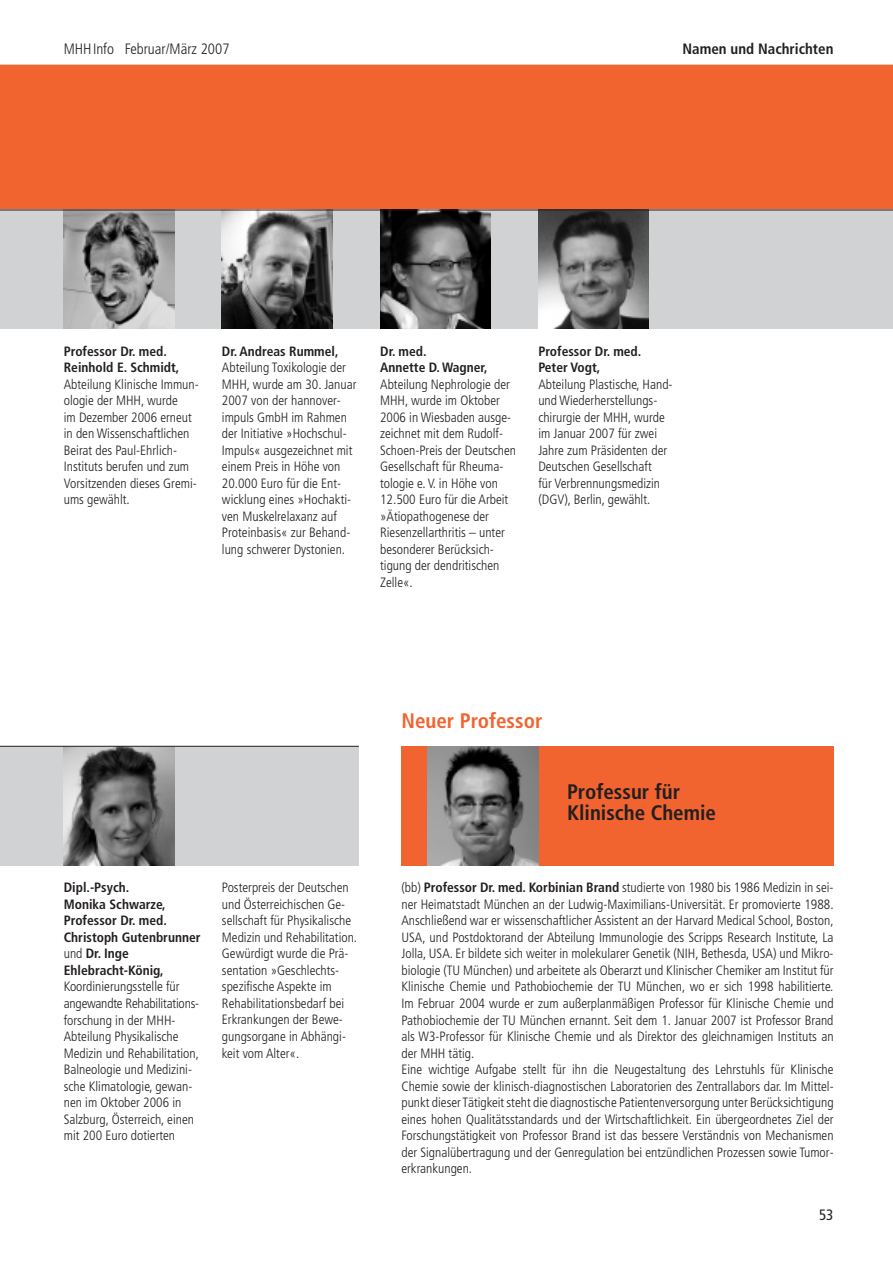
<style>
.page{position:relative;width:893px;height:1263px;background:#fff}
.page>*{position:absolute;margin:0;border:0;box-sizing:border-box;transform-origin:0 0}
.t1{font:700 condensed 21px/21.3px "Frutiger LT Std";color:#231f20}
.t2{font:700 condensed 21px "Frutiger LT Std";color:#f2642f}
.t3{font:300 condensed 15px "Frutiger LT Std";color:#231f20}
.t4{font:700 condensed 15px "Frutiger LT Std";color:#231f20}
.t5{font:condensed 15px "Frutiger";color:#231f20}
.t6{font:300 condensed 13.5px/16.5px "Frutiger LT Std";color:#231f20}
.t7{font:700 condensed 13.5px/16.5px "Frutiger LT Std";color:#231f20}
.s1{font-weight:300}
.s2{font-weight:700}
</style>
<div class="page">
<div style="left:0;top:65px;width:892px;height:264px;background:#f2642f"></div>
<div style="left:0;top:210px;width:892px;height:119px;background:#d1d2d4"></div>
<img style="left:64px;top:211px;width:110px;height:118px">
<img style="left:222px;top:211px;width:111px;height:118px">
<img style="left:380px;top:211px;width:111px;height:118px">
<img style="left:538px;top:211px;width:111px;height:118px">
<div style="left:0;top:746px;width:359px;height:119px;background:#d1d2d4"></div>
<img style="left:64px;top:747px;width:110px;height:118px">
<hr style="left:0;top:210px;width:892px;height:1px;background:#231f20">
<hr style="left:0;top:746px;width:359px;height:1px;background:#231f20">
<div style="left:401px;top:746px;width:432px;height:119px;background:#f2642f"></div>
<img style="left:428px;top:746px;width:110px;height:119px">
<p class="t3" style="left:64px;top:43px;width:167px">MHHInfo Februar/März 2007</p>
<p class="t4" style="left:683px;top:43px;width:152px">Namen und Nachrichten</p>
<p class="t7" style="left:64px;top:344px;width:117px">Professor Dr. med.<br>Reinhold E. Schmidt,</p>
<p class="t6" style="left:64px;top:377px;width:137px">Abteilung Klinische Immun&shy;ologie der MHH, wurde<br>im Dezember 2006 erneut in den Wissenschaftlichen<br>Beirat des Paul-Ehrlich-<br>Instituts berufen und zum<br>Vorsitzenden dieses Gremi&shy;ums gewählt.</p>
<p class="t7" style="left:222px;top:344px;width:118px">Dr. Andreas Rummel,</p>
<p class="t6" style="left:222px;top:361px;width:136px">Abteilung Toxikologie der<br>MHH, wurde am 30. Januar<br>2007 von der hannover&shy;impuls GmbH im Rahmen der Initiative »Hochschul-<br>Impuls« ausgezeichnet mit einem Preis in Höhe von<br>20.000 Euro für die Ent&shy;wicklung eines »Hochakti&shy;ven Muskelrelaxanz auf<br>Proteinbasis« zur Behand&shy;lung schwerer Dystonien.</p>
<p class="t7" style="left:380px;top:344px;width:109px">Dr. med.<br>Annette D. Wagner,</p>
<p class="t6" style="left:380px;top:377px;width:137px">Abteilung Nephrologie der<br>MHH, wurde im Oktober<br>2006 in Wiesbaden ausge&shy;zeichnet mit dem Rudolf-<br>Schoen-Preis der Deutschen<br>Gesellschaft für Rheuma&shy;tologie e. V. in Höhe von<br>12.500 Euro für die Arbeit »Ätiopathogenese der<br>Riesenzellarthritis – unter besonderer Berücksich&shy;tigung der dendritischen<br>Zelle«.</p>
<p class="t7" style="left:538px;top:344px;width:105px">Professor Dr. med.<br>Peter Vogt,</p>
<p class="t6" style="left:538px;top:377px;width:136px">Abteilung Plastische, Hand&shy;und Wiederherstellungs&shy;chirurgie der MHH, wurde im Januar 2007 für zwei<br>Jahre zum Präsidenten der<br>Deutschen Gesellschaft<br>für Verbrennungsmedizin (DGV), Berlin, gewählt.</p>
<p class="t7" style="left:64px;top:881px;width:138px">Dipl.-Psych.<br>Monika Schwarze,<br>Professor Dr. med.<br>Christoph Gutenbrunner <span class="s1">und</span> Dr. Inge<br>Ehlebracht-König,</p>
<p class="t6" style="left:64px;top:980px;width:137px">Koordinierungsstelle für angewandte Rehabilitations&shy;forschung in der MHH-<br>Abteilung Physikalische<br>Medizin und Rehabilitation,<br>Balneologie und Medizini&shy;sche Klimatologie, gewan&shy;nen im Oktober 2006 in<br>Salzburg, Österreich, einen mit 200 Euro dotierten</p>
<p class="t6" style="left:222px;top:881px;width:137px">Posterpreis der Deutschen und Österreichischen Ge&shy;sellschaft für Physikalische<br>Medizin und Rehabilitation.<br>Gewürdigt wurde die Prä&shy;sentation »Geschlechts&shy;spezifische Aspekte im<br>Rehabilitationsbedarf bei<br>Erkrankungen der Bewe&shy;gungsorgane in Abhängi&shy;keit vom Alter«.</p>
<h1 class="t2" style="left:401px;top:712px;width:142px">Neuer Professor</h1>
<h1 class="t1" style="left:567px;top:782px;width:150px">Professur für<br>Klinische Chemie</h1>
<p class="t6" style="left:401px;top:881px;width:434px">(bb) <span class="s2">Professor Dr. med. Korbinian Brand</span> studierte von 1980 bis 1986 Medizin in sei&shy;ner Heimatstadt München an der Ludwig-Maximilians-Universität. Er promovierte 1988.<br>Anschließend war er wissenschaftlicher Assistent an der Harvard Medical School, Boston, USA, und Postdoktorand der Abteilung Immunologie des Scripps Research Institute, La Jolla, USA. Er bildete sich weiter in molekularer Genetik (NIH, Bethesda, USA) und Mikro&shy;biologie (TU München) und arbeitete als Oberarzt und Klinischer Chemiker am Institut für Klinische Chemie und Pathobiochemie der TU München, wo er sich 1998 habilitierte.<br>Im Februar 2004 wurde er zum außerplanmäßigen Professor für Klinische Chemie und Pathobiochemie der TU München ernannt. Seit dem 1. Januar 2007 ist Professor Brand als W3-Professor für Klinische Chemie und als Direktor des gleichnamigen Instituts an der MHH tätig.<br>Eine wichtige Aufgabe stellt für ihn die Neugestaltung des Lehrstuhls für Klinische Chemie sowie der klinisch-diagnostischen Laboratorien des Zentrallabors dar. Im Mittel&shy;punkt dieser Tätigkeit steht die diagnostische Patientenversorgung unter Berücksichtigung eines hohen Qualitätsstandards und der Wirtschaftlichkeit. Ein übergeordnetes Ziel der Forschungstätigkeit von Professor Brand ist das bessere Verständnis von Mechanismen der Signalübertragung und der Genregulation bei entzündlichen Prozessen sowie Tumor&shy;erkrankungen.</p>
<p class="t5" style="left:819px;top:1209px;width:16px">53</p>
</div>
